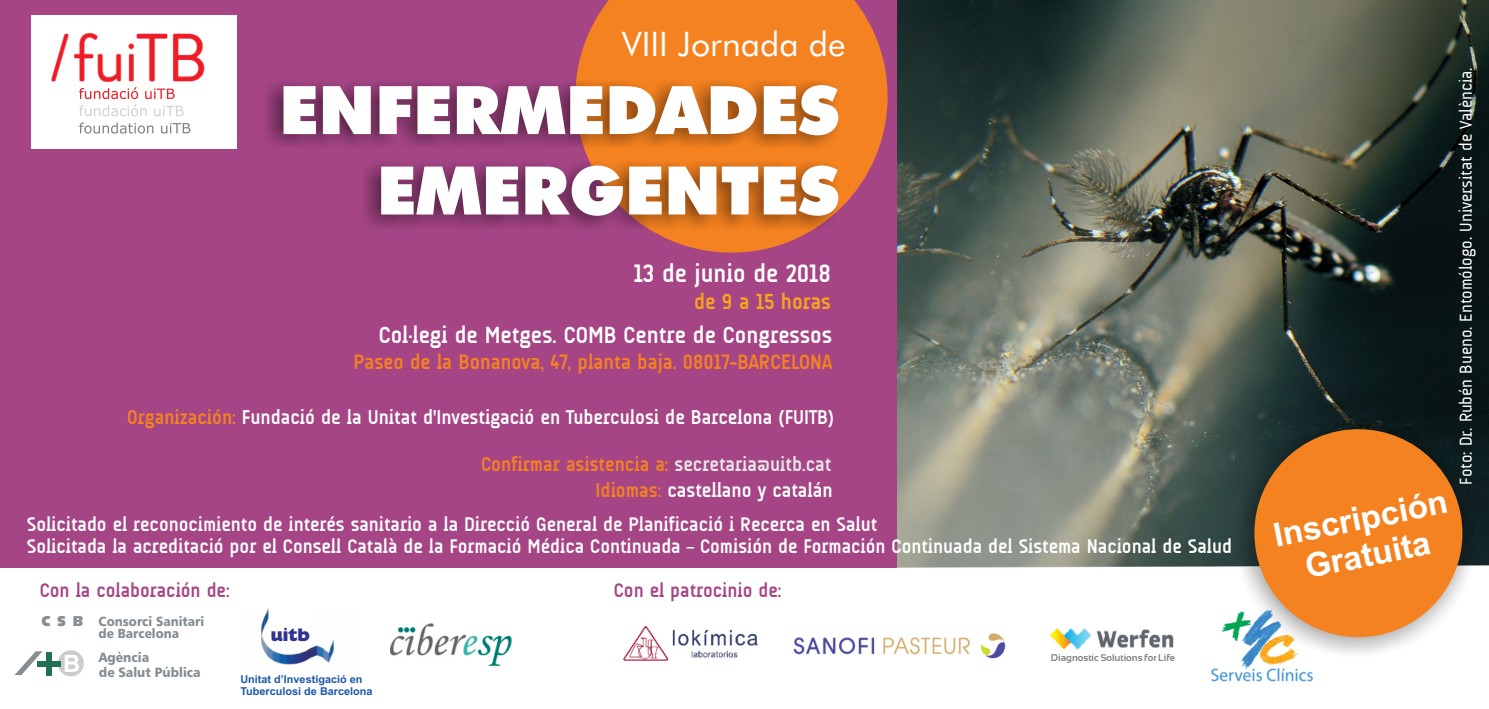
<style>
.page{position:relative;width:1489px;height:709px;background:#fff}
.page>*{position:absolute;margin:0;border:0;box-sizing:border-box;transform-origin:0 0}
.t1{font:900 67px/80.2px "Futura BT";color:#fff;text-align:right}
.t2{font:33.75px "Futura BT";color:#fff}
.t3{font:700 33px/37px "Arial";color:#fff;text-align:center}
.t4{font:700 25.5px "A Udimat";color:#fff}
.t5{font:700 23.75px "A Udimat";color:#fff}
.t6{font:700 23.75px "Helvetica";color:#fff}
.t7{font:700 22px "A Udimat";color:#f9a51b}
.t8{font:700 21px "A Udimat";color:#f58220}
.t9{font:700 20.25px "A Udimat";color:#fff}
.t10{font:700 20.25px/26.5px "A Udimat";color:#f58220;text-align:right}
.t11{font:700 20px/22.2px "A Udimat";color:#fff}
.t12{font:700 20px "A Udimat";color:#a54586}
.t13{font:800 18.25px "Humanist 521 BT";color:#2e3291}
.t14{font:17.5px "A Udimat";color:#fff}
.t15{font:13.5px/15.2px "Humanist 777 BT Black B";color:#868e93;scale:.92 1}
.t16{font:13.25px/12.8px "Humanist 777 BT Black B";color:#868e93;scale:.92 1}
.t17{font:700 10.75px/12.2px "Arial";color:#1c58a8}
.t18{font:700 9.75px "Sansation";color:#808285}
.s1{color:#f58220}
.s2{color:#e6e7e9}
.s3{color:#fff}
.s4{font-family:"Humanist 531 BT Ultra Black A";font-size:14.25px}
</style>
<div class="page">
<img style="left:623px;top:626px;width:135px;height:35px">
<img style="left:1211px;top:622px;width:101px;height:60px">
<img style="left:793px;top:633px;width:213px;height:26px">
<img style="left:1050px;top:628px;width:124px;height:22px">
<div style="left:0;top:0;width:1488px;height:568px;background:#a54586"></div>
<svg style="left:576px;top:0;width:311px;height:253px;fill:#f58220"></svg>
<div style="left:264px;top:80px;width:574px;height:151px;background:#231f20;opacity:.49"></div>
<img style="left:897px;top:0;width:591px;height:568px">
<img style="left:261px;top:608px;width:73px;height:57px">
<div style="left:1234px;top:418px;width:239px;height:239px;background:#231f20;opacity:.49"></div>
<svg style="left:1245px;top:420px;width:226px;height:226px;background:#c77f3e"></svg>
<div style="left:31px;top:16px;width:206px;height:133px;background:#fff"></div>
<img style="left:390px;top:623px;width:121px;height:42px">
<svg style="left:15px;top:651px;width:27px;height:24px"></svg>
<div style="left:46px;top:652px;width:6px;height:23px;background:#227258"></div>
<div style="left:58px;top:650px;width:26px;height:26px;background:#cbcdcd;border-radius:50%"></div>
<div style="left:37px;top:661px;width:24px;height:5px;background:#227258"></div>
<img style="left:51px;top:33px;width:154px;height:50px">
<svg style="left:79px;top:87px;width:105px;height:29px"></svg>
<svg style="left:79px;top:122px;width:111px;height:12px"></svg>
<h2 class="t2" style="left:622px;top:30px;width:225px">VIII Jornada de</h2>
<h1 class="t1" style="left:279px;top:76px;width:562px">ENFERMEDADES<br>EMERGENTES</h1>
<p class="t4" style="left:633px;top:263px;width:199px">13 de junio de 2018</p>
<p class="t7" style="left:694px;top:292px;width:138px">de 9 a 15 horas</p>
<p class="t5" style="left:379px;top:325px;width:455px">Col·legi de Metges. COMB Centre de Congressos</p>
<p class="t8" style="left:353px;top:353px;width:480px">Paseo de la Bonanova, 47, planta baja. 08017-BARCELONA</p>
<p class="t9" style="left:127px;top:408px;width:708px"><span class="s1">Organización:</span> Fundació de la Unitat d'Investigació en Tuberculosi de Barcelona (FUITB)</p>
<p class="t10" style="left:481px;top:452px;width:353px">Confirmar asistencia a: <span class="s2">secretaria@uitb.cat<br></span>Idiomas: <span class="s3">castellano y catalán</span></p>
<p class="t11" style="left:27px;top:515px;width:1206px">Solicitado el reconocimiento de interés sanitario a la Direcció General de Planificació i Recerca en Salut<br>Solicitada la acreditació por el Consell Català de la Formació Médica Continuada – Comisión de Formación Continuada del Sistema Nacional de Salud</p>
<p class="t12" style="left:40px;top:581px;width:191px">Con la colaboración de:</p>
<p class="t12" style="left:614px;top:582px;width:169px">Con el patrocinio de:</p>
<p class="t16" style="left:99px;top:616px;width:116px;text-indent:-57px"><span class="s4">C S B</span> Consorci Sanitari de Barcelona</p>
<p class="t15" style="left:99px;top:650px;width:112px">Agència<br>de Salut Pública</p>
<p class="t6" style="left:63px;top:652px;width:19px">B</p>
<p class="t13" style="left:271px;top:627px;width:41px">uitb</p>
<p class="t17" style="left:240px;top:674px;width:134px">Unitat d’Investigació en<br>Tuberculosi de Barcelona</p>
<p class="t18" style="left:1050px;top:653px;width:126px">Diagnostic Solutions for Life</p>
<h3 class="t3" style="left:1270px;top:520px;width:178px;rotate:-11deg">Inscripción<br>Gratuita</h3>
<p class="t14" style="left:1458px;top:484px;width:418px;rotate:-90deg">Foto: Dr. Rubén Bueno. Entomólogo. Universitat de València.</p>
</div>
